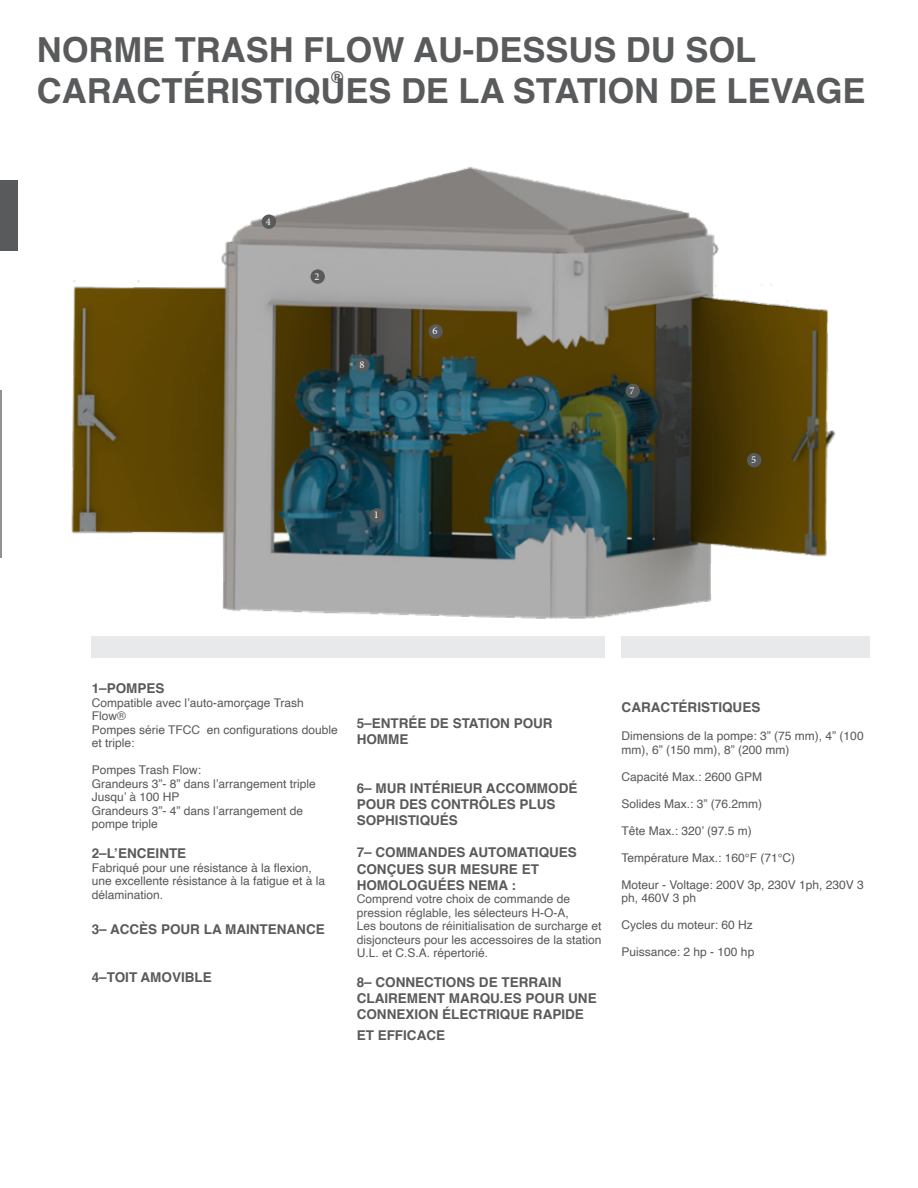
<style>
.page{position:relative;width:918px;height:1188px;background:#fff}
.page>*{position:absolute;margin:0;border:0;box-sizing:border-box;transform-origin:0 0}
.t1{font:700 34.5px/41.4px "Helvetica";color:#595a5b}
.t2{font:700 16.5px "Helvetica";color:#595a5b}
.t3{font:700 13.5px/16.2px "Helvetica";color:#595a5b}
.t4{font:12px/13.5px "Helvetica";color:#58585a}
.t5{font:10.5px "Minion Pro";color:#fff}
</style>
<div class="page">
<img style="left:71px;top:167px;width:765px;height:452px">
<div style="left:91px;top:636px;width:514px;height:22px;background:#e8e9eb"></div>
<div style="left:370px;top:508px;width:14px;height:15px;background:#595a5b;border-radius:50%"></div>
<div style="left:262px;top:214px;width:14px;height:15px;background:#595a5b;border-radius:50%"></div>
<div style="left:311px;top:269px;width:14px;height:15px;background:#595a5b;border-radius:50%"></div>
<div style="left:428px;top:324px;width:15px;height:15px;background:#595a5b;border-radius:50%"></div>
<div style="left:356px;top:358px;width:14px;height:14px;background:#595a5b;border-radius:50%"></div>
<div style="left:747px;top:453px;width:14px;height:14px;background:#595a5b;border-radius:50%"></div>
<div style="left:625px;top:384px;width:15px;height:14px;background:#595a5b;border-radius:50%"></div>
<div style="left:621px;top:636px;width:248px;height:22px;background:#e8e9eb"></div>
<hr style="left:0;top:390px;width:1px;height:168px;background:#626262">
<div style="left:0;top:181px;width:17px;height:70px;background:#595a5b"></div>
<p class="t1" style="left:37px;top:29px;width:830px">NORME TRASH FLOW AU-DESSUS DU SOL<br>CARACTÉRISTIQUES DE LA STATION DE LEVAGE</p>
<p class="t2" style="left:331px;top:64px;width:14px">®</p>
<p class="t5" style="left:266px;top:214px;width:7px">4</p>
<p class="t5" style="left:315px;top:269px;width:7px">2</p>
<p class="t5" style="left:360px;top:357px;width:7px">8</p>
<p class="t5" style="left:432px;top:324px;width:7px">6</p>
<p class="t5" style="left:374px;top:508px;width:7px">1</p>
<p class="t5" style="left:630px;top:383px;width:7px">7</p>
<p class="t5" style="left:751px;top:453px;width:7px">5</p>
<p class="t3" style="left:92px;top:681px;width:74px">1–POMPES</p>
<p class="t4" style="left:92px;top:696px;width:214px">Compatible avec l’auto-amorçage Trash<br>Flow®</p>
<p class="t4" style="left:92px;top:723px;width:247px">Pompes série TFCC en configurations double et triple:</p>
<p class="t4" style="left:92px;top:764px;width:111px">Pompes Trash Flow:</p>
<p class="t4" style="left:92px;top:777px;width:226px">Grandeurs 3”- 8” dans l’arrangement triple</p>
<p class="t4" style="left:92px;top:791px;width:89px">Jusqu’ à 100 HP</p>
<p class="t4" style="left:92px;top:804px;width:213px">Grandeurs 3”- 4” dans l’arrangement de pompe triple</p>
<p class="t3" style="left:92px;top:846px;width:96px">2–L’ENCEINTE</p>
<p class="t4" style="left:92px;top:861px;width:235px">Fabriqué pour une résistance à la flexion, une excellente résistance à la fatigue et à la délamination.</p>
<p class="t3" style="left:92px;top:921px;width:235px">3– ACCÈS POUR LA MAINTENANCE</p>
<p class="t3" style="left:92px;top:970px;width:122px">4–TOIT AMOVIBLE</p>
<p class="t3" style="left:357px;top:715px;width:198px">5–ENTRÉE DE STATION POUR<br>HOMME</p>
<p class="t3" style="left:357px;top:780px;width:222px">6– MUR INTÉRIEUR ACCOMMODÉ<br>POUR DES CONTRÔLES PLUS<br>SOPHISTIQUÉS</p>
<p class="t3" style="left:357px;top:845px;width:222px">7– COMMANDES AUTOMATIQUES<br>CONÇUES SUR MESURE ET<br>HOMOLOGUÉES NEMA :</p>
<p class="t4" style="left:357px;top:893px;width:215px">Comprend votre choix de commande de pression réglable, les sélecteurs H-O-A,</p>
<p class="t4" style="left:357px;top:920px;width:246px;text-align:justify">Les boutons de réinitialisation de surcharge et disjoncteurs pour les accessoires de la station U.L. et C.S.A. répertorié.</p>
<p class="t3" style="left:357px;top:974px;width:242px">8– CONNECTIONS DE TERRAIN<br>CLAIREMENT MARQU.ES POUR UNE<br>CONNEXION ÉLECTRIQUE RAPIDE</p>
<p class="t3" style="left:357px;top:1028px;width:90px">ET EFFICACE</p>
<p class="t3" style="left:622px;top:699px;width:140px">CARACTÉRISTIQUES</p>
<p class="t4" style="left:622px;top:729px;width:244px">Dimensions de la pompe: 3” (75 mm), 4” (100 mm), 6” (150 mm), 8” (200 mm)</p>
<p class="t4" style="left:622px;top:770px;width:142px">Capacité Max.: 2600 GPM</p>
<p class="t4" style="left:622px;top:797px;width:142px">Solides Max.: 3” (76.2mm)</p>
<p class="t4" style="left:622px;top:824px;width:132px">Tête Max.: 320’ (97.5 m)</p>
<p class="t4" style="left:622px;top:851px;width:175px">Température Max.: 160°F (71°C)</p>
<p class="t4" style="left:622px;top:878px;width:244px">Moteur - Voltage: 200V 3p, 230V 1ph, 230V 3 ph, 460V 3 ph</p>
<p class="t4" style="left:622px;top:918px;width:133px">Cycles du moteur: 60 Hz</p>
<p class="t4" style="left:622px;top:945px;width:134px">Puissance: 2 hp - 100 hp</p>
</div>
